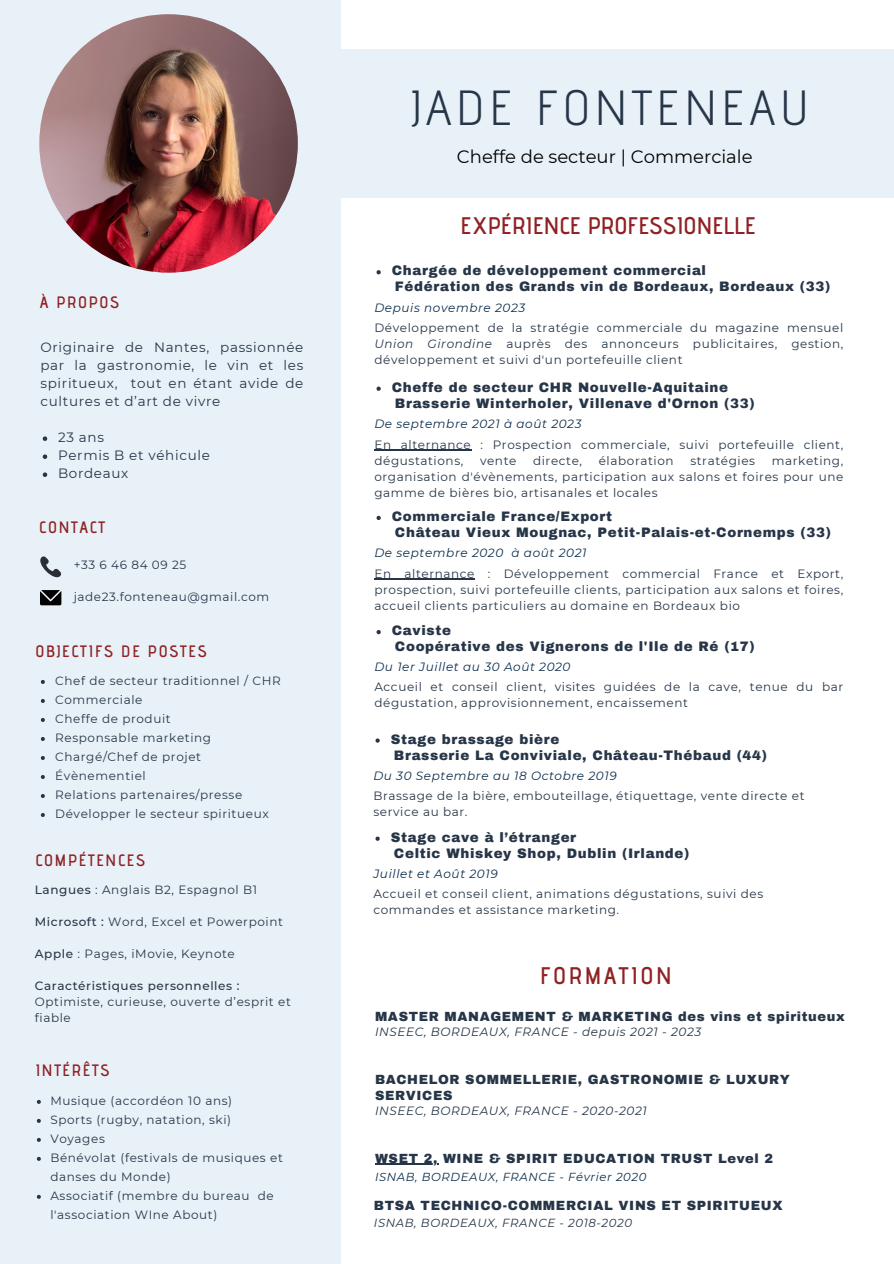
<style>
.page{position:relative;width:894px;height:1264px;background:#fff}
.page>*{position:absolute;margin:0;border:0;box-sizing:border-box;transform-origin:0 0}
.t1{font:49.2px "Advent Pro";letter-spacing:.1em;color:#263547}
.t2{font:600 24px "Advent Pro";color:#902124}
.t3{font:600 24px "Advent Pro";letter-spacing:.1em;color:#902124}
.t4{font:18px "Montserrat";color:#000}
.t5{font:600 16.5px "Advent Pro";letter-spacing:.1em;color:#902124}
.t6{font:13.5px/18px "Montserrat";letter-spacing:.05em;color:#263547;text-align:justify}
.t7{font:900 13.35px "Archivo";letter-spacing:.05em;color:#263547}
.t8{font:900 13.05px/16px "Archivo";letter-spacing:.05em;color:#263547}
.t9{font:12px/16px "Montserrat";letter-spacing:.05em;color:#263547}
.t10{font:italic 12px "Montserrat";letter-spacing:.05em;color:#0c2e4d}
.t11{font:italic 12px "Montserrat";letter-spacing:.05em;color:#263547}
.t12{font:500 12px "Montserrat";letter-spacing:.05em;color:#263547}
.t13{font:italic 11.7px "Montserrat";letter-spacing:.05em;color:#0c2e4d}
.t14{font:italic 11.7px "Montserrat";letter-spacing:.05em;color:#263547}
.s1{font-weight:500}
.s2{font-style:italic}
</style>
<div class="page">
<div style="left:0;top:0;width:340px;height:1263px;background:#e8f1f8"></div>
<div style="left:0;top:49px;width:893px;height:149px;background:#e8f1f8"></div>
<img style="left:39px;top:14px;width:259px;height:259px;border-radius:50%">
<hr style="left:375px;top:1163px;width:63px;height:1px;background:#263547">
<svg style="left:43px;top:436px;width:4px;height:5px"></svg>
<svg style="left:43px;top:454px;width:4px;height:5px"></svg>
<svg style="left:43px;top:472px;width:4px;height:5px"></svg>
<svg style="left:40px;top:590px;width:21px;height:15px"></svg>
<svg style="left:40px;top:556px;width:21px;height:21px"></svg>
<svg style="left:375px;top:836px;width:4px;height:4px"></svg>
<svg style="left:375px;top:738px;width:4px;height:4px"></svg>
<hr style="left:374px;top:578px;width:101px;height:1px;background:#263547">
<svg style="left:376px;top:516px;width:4px;height:4px"></svg>
<svg style="left:376px;top:630px;width:4px;height:4px"></svg>
<hr style="left:374px;top:450px;width:97px;height:1px;background:#263547">
<svg style="left:376px;top:386px;width:4px;height:5px"></svg>
<svg style="left:376px;top:270px;width:4px;height:4px"></svg>
<svg style="left:37px;top:1099px;width:4px;height:4px"></svg>
<svg style="left:37px;top:1118px;width:4px;height:4px"></svg>
<svg style="left:37px;top:1137px;width:4px;height:4px"></svg>
<svg style="left:37px;top:1156px;width:4px;height:4px"></svg>
<svg style="left:37px;top:1194px;width:4px;height:4px"></svg>
<svg style="left:41px;top:680px;width:4px;height:4px"></svg>
<svg style="left:41px;top:699px;width:4px;height:4px"></svg>
<svg style="left:41px;top:718px;width:4px;height:4px"></svg>
<svg style="left:41px;top:737px;width:4px;height:4px"></svg>
<svg style="left:41px;top:756px;width:4px;height:4px"></svg>
<svg style="left:41px;top:775px;width:4px;height:4px"></svg>
<svg style="left:41px;top:794px;width:4px;height:4px"></svg>
<svg style="left:41px;top:813px;width:4px;height:4px"></svg>
<p class="t5" style="left:40px;top:292px;width:81px">À PROPOS</p>
<p class="t6" style="left:40px;top:338px;width:264px">Originaire de Nantes, passionnée par la gastronomie, le vin et les spiritueux, tout en étant avide de cultures et d’art de vivre</p>
<p class="t6" style="left:58px;top:428px;width:47px">23 ans</p>
<p class="t6" style="left:58px;top:446px;width:153px">Permis B et véhicule</p>
<p class="t6" style="left:58px;top:464px;width:72px">Bordeaux</p>
<p class="t5" style="left:39px;top:517px;width:67px">CONTACT</p>
<p class="t9" style="left:74px;top:556px;width:114px">+33 6 46 84 09 25</p>
<p class="t9" style="left:74px;top:589px;width:197px">jade23.fonteneau@gmail.com</p>
<p class="t5" style="left:35px;top:640px;width:173px">OBJECTIFS DE POSTES</p>
<p class="t9" style="left:55px;top:672px;width:227px">Chef de secteur traditionnel / CHR</p>
<p class="t9" style="left:55px;top:691px;width:89px">Commerciale</p>
<p class="t9" style="left:55px;top:710px;width:117px">Cheffe de produit</p>
<p class="t9" style="left:55px;top:729px;width:157px">Responsable marketing</p>
<p class="t9" style="left:55px;top:748px;width:147px">Chargé/Chef de projet</p>
<p class="t9" style="left:55px;top:767px;width:92px">Évènementiel</p>
<p class="t9" style="left:55px;top:786px;width:188px">Relations partenaires/presse</p>
<p class="t9" style="left:55px;top:805px;width:215px">Développer le secteur spiritueux</p>
<p class="t5" style="left:35px;top:850px;width:111px">COMPÉTENCES</p>
<p class="t9" style="left:35px;top:881px;width:224px"><span class="s1">Langues</span> : Anglais B2, Espagnol B1</p>
<p class="t9" style="left:35px;top:913px;width:249px"><span class="s1">Microsoft :</span> Word, Excel et Powerpoint</p>
<p class="t9" style="left:35px;top:945px;width:201px"><span class="s1">Apple</span> : Pages, iMovie, Keynote</p>
<p class="t12" style="left:35px;top:978px;width:206px">Caractéristiques personnelles :</p>
<p class="t9" style="left:35px;top:993px;width:257px">Optimiste, curieuse, ouverte d’esprit et fiable</p>
<p class="t5" style="left:35px;top:1060px;width:76px">INTÉRÊTS</p>
<p class="t9" style="left:50px;top:1092px;width:183px">Musique (accordéon 10 ans)</p>
<p class="t9" style="left:50px;top:1111px;width:182px">Sports (rugby, natation, ski)</p>
<p class="t9" style="left:50px;top:1130px;width:56px">Voyages</p>
<p class="t9" style="left:50px;top:1147px;width:234px;line-height:19px">Bénévolat (festivals de musiques et danses du Monde)</p>
<p class="t9" style="left:50px;top:1185px;width:225px;line-height:19px">Associatif (membre du bureau de l'association WIne About)</p>
<p class="t1" style="left:411px;top:78px;width:398px">JADE FONTENEAU</p>
<p class="t4" style="left:457px;top:145px;width:297px">Cheffe de secteur | Commerciale</p>
<p class="t2" style="left:460px;top:211px;width:297px">EXPÉRIENCE PROFESSIONELLE</p>
<p class="t7" style="left:392px;top:264px;width:316px">Chargée de développement commercial</p>
<p class="t7" style="left:395px;top:279px;width:436px">Fédération des Grands vin de Bordeaux, Bordeaux (33)</p>
<p class="t10" style="left:374px;top:300px;width:152px">Depuis novembre 2023</p>
<p class="t9" style="left:374px;top:320px;width:470px;text-align:justify">Développement de la stratégie commerciale du magazine mensuel <span class="s2">Union Girondine</span> auprès des annonceurs publicitaires, gestion, développement et suivi d'un portefeuille client</p>
<p class="t7" style="left:392px;top:380px;width:337px">Cheffe de secteur CHR Nouvelle-Aquitaine</p>
<p class="t7" style="left:395px;top:396px;width:361px">Brasserie Winterholer, Villenave d'Ornon (33)</p>
<p class="t10" style="left:374px;top:416px;width:208px">De septembre 2021 à août 2023</p>
<p class="t9" style="left:374px;top:436px;width:470px">En alternance : Prospection commerciale, suivi portefeuille client, dégustations,</p>
<p class="t9" style="left:374px;top:452px;width:470px;text-align:justify;text-indent:397px">marketing, organisation d'évènements, participation aux salons et foires pour une gamme de bières bio, artisanales et locales</p>
<p class="t9" style="left:480px;top:452px;width:38px">vente</p>
<p class="t9" style="left:533px;top:452px;width:51px">directe,</p>
<p class="t9" style="left:598px;top:452px;width:76px">élaboration</p>
<p class="t9" style="left:690px;top:452px;width:66px">stratégies</p>
<p class="t7" style="left:392px;top:509px;width:222px">Commerciale France/Export</p>
<p class="t7" style="left:395px;top:525px;width:437px">Château Vieux Mougnac, Petit-Palais-et-Cornemps (33)</p>
<p class="t10" style="left:374px;top:545px;width:213px">De septembre 2020 à août 2021</p>
<p class="t9" style="left:374px;top:565px;width:470px;text-align:justify">En alternance : Développement commercial France et Export, prospection, suivi portefeuille clients, participation aux salons et foires, accueil clients particuliers au domaine en Bordeaux bio</p>
<p class="t7" style="left:392px;top:623px;width:61px">Caviste</p>
<p class="t7" style="left:395px;top:639px;width:361px">Coopérative des Vignerons de l'Ile de Ré (17)</p>
<p class="t10" style="left:374px;top:659px;width:198px">Du 1er Juillet au 30 Août 2020</p>
<p class="t9" style="left:374px;top:678px;width:470px">Accueil et conseil client, visites guidées de la cave, tenue du bar dégustation, approvisionnement, encaissement</p>
<p class="t7" style="left:390px;top:732px;width:170px">Stage brassage bière</p>
<p class="t7" style="left:394px;top:748px;width:374px">Brasserie La Conviviale, Château-Thébaud (44)</p>
<p class="t10" style="left:373px;top:768px;width:245px">Du 30 Septembre au 18 Octobre 2019</p>
<p class="t9" style="left:373px;top:787px;width:432px">Brassage de la bière, embouteillage, étiquettage, vente directe et service au bar.</p>
<p class="t7" style="left:390px;top:830px;width:187px">Stage cave à l’étranger</p>
<p class="t7" style="left:394px;top:846px;width:297px">Celtic Whiskey Shop, Dublin (Irlande)</p>
<p class="t10" style="left:373px;top:866px;width:126px">Juillet et Août 2019</p>
<p class="t9" style="left:373px;top:886px;width:391px">Accueil et conseil client, animations dégustations, suivi des commandes et assistance marketing.</p>
<p class="t3" style="left:540px;top:960px;width:133px">FORMATION</p>
<p class="t8" style="left:375px;top:1008px;width:471px">MASTER MANAGEMENT &amp; MARKETING des vins et spiritueux</p>
<p class="t11" style="left:375px;top:1023px;width:328px">INSEEC, BORDEAUX, FRANCE - depuis 2021 - 2023</p>
<p class="t8" style="left:375px;top:1071px;width:416px">BACHELOR SOMMELLERIE, GASTRONOMIE &amp; LUXURY<br>SERVICES</p>
<p class="t11" style="left:375px;top:1102px;width:273px">INSEEC, BORDEAUX, FRANCE - 2020-2021</p>
<p class="t8" style="left:375px;top:1150px;width:399px">WSET 2, WINE &amp; SPIRIT EDUCATION TRUST Level 2</p>
<p class="t13" style="left:375px;top:1169px;width:273px">ISNAB, BORDEAUX, FRANCE - Février 2020</p>
<p class="t8" style="left:374px;top:1197px;width:410px">BTSA TECHNICO-COMMERCIAL VINS ET SPIRITUEUX</p>
<p class="t14" style="left:374px;top:1215px;width:260px">ISNAB, BORDEAUX, FRANCE - 2018-2020</p>
</div>
